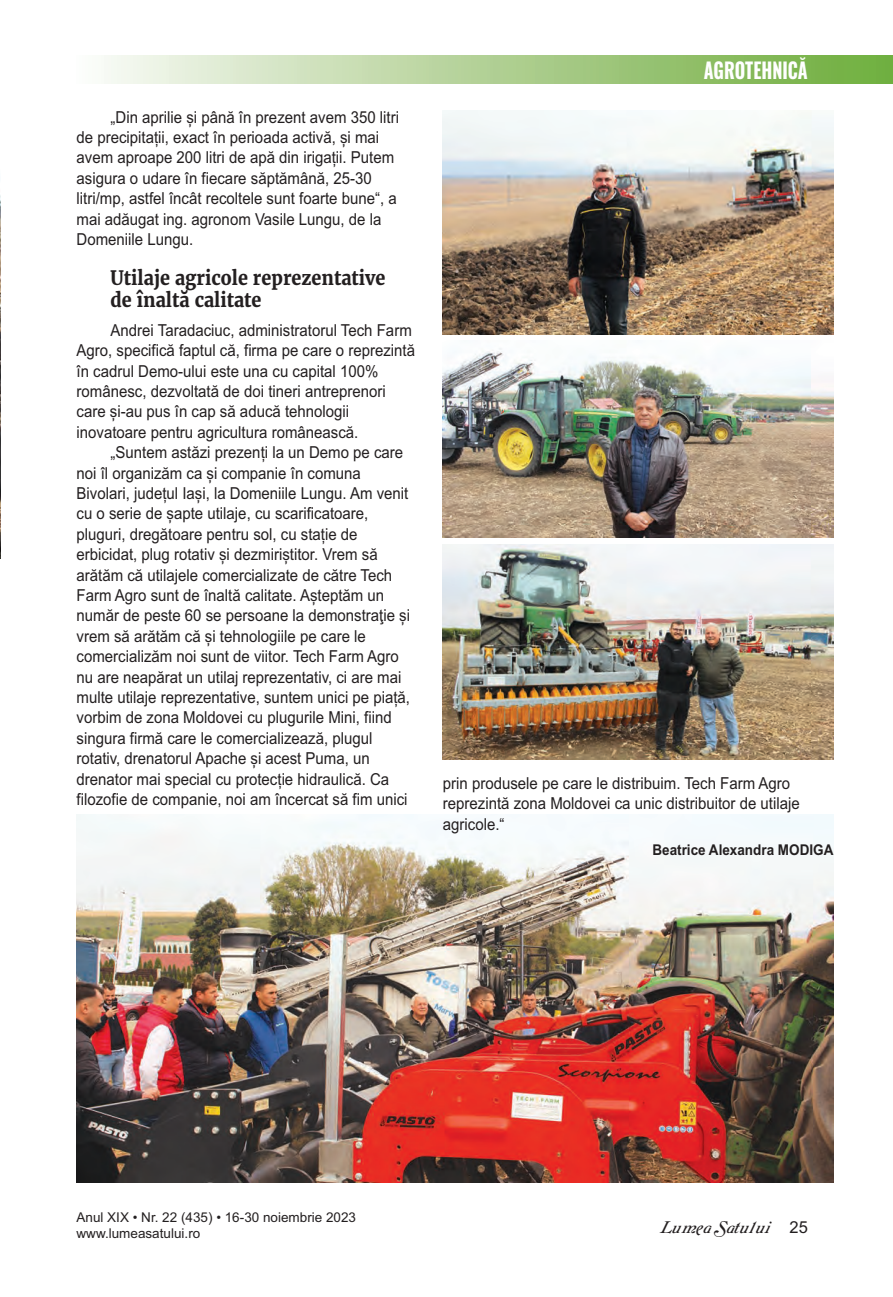
<style>
.page{position:relative;width:893px;height:1297px;background:#fff}
.page>*{position:absolute;margin:0;border:0;box-sizing:border-box;transform-origin:0 0}
.t1{font:700 21.6px "Oswald";color:#fff;scale:.83 1}
.t2{font:21px "Galathea";color:#231f20}
.t3{font:700 19.8px/22.5px "Merriweather";color:#231f20;scale:.91 1}
.t4{font:16.5px/20.4px "Arial";color:#231f20;scale:.91 1}
.t5{font:700 14.85px "Arial";color:#231f20;scale:.91 1}
.t6{font:13.5px/16.5px "Arial";color:#231f20}
.s1{font-family:"Arial";font-size:16.5px}
</style>
<div class="page">
<img style="left:0;top:195px;width:1px;height:363px">
<div style="left:77px;top:55px;width:816px;height:28px;background:linear-gradient(to right,#f9f9f6,#6dac3a)"></div>
<img style="left:77px;top:814px;width:756px;height:368px">
<img style="left:443px;top:111px;width:390px;height:223px">
<img style="left:442px;top:348px;width:391px;height:189px">
<img style="left:442px;top:544px;width:391px;height:216px">
<p class="t4" style="left:77px;top:107px;width:356px;text-indent:34px">„Din aprilie și până în prezent avem 350 litri de precipitații, exact în perioada activă, și mai avem aproape 200 litri de apă din irigații. Putem asigura o udare în fiecare săptămână, 25-30 litri/mp, astfel încât recoltele sunt foarte bune“, a mai adăugat ing. agronom Vasile Lungu, de la Domeniile Lungu.</p>
<p class="t3" style="left:111px;top:266px;width:304px">Utilaje agricole reprezentative de înaltă calitate</p>
<p class="t4" style="left:77px;top:320px;width:373px;text-indent:34px">Andrei Taradaciuc, administratorul Tech Farm Agro, specifică faptul că, firma pe care o reprezintă în cadrul Demo-ului este una cu capital 100% românesc, dezvoltată de doi tineri antreprenori care și-au pus în cap să aducă tehnologii inovatoare pentru agricultura românească.</p>
<p class="t4" style="left:77px;top:442px;width:368px;text-indent:34px">„Suntem astăzi prezenți la un Demo pe care noi îl organizăm ca și companie în comuna Bivolari, județul Iași, la Domeniile Lungu. Am venit cu o serie de șapte utilaje, cu scarificatoare, pluguri, dregătoare pentru sol, cu stație de erbicidat, plug rotativ și dezmiriștitor. Vrem să arătăm că utilajele comercializate de către Tech Farm Agro sunt de înaltă calitate. Așteptăm un număr de peste 60 se persoane la demonstraţie și vrem să arătăm că și tehnologiile pe care le comercializăm noi sunt de viitor. Tech Farm Agro nu are neapărat un utilaj reprezentativ, ci are mai multe utilaje reprezentative, suntem unici pe piață, vorbim de zona Moldovei cu plugurile Mini, fiind singura firmă care le comercializează, plugul rotativ, drenatorul Apache și acest Puma, un drenator mai special cu protecție hidraulică. Ca filozofie de companie, noi am încercat să fim unici</p>
<h1 class="t1" style="left:704px;top:59px;width:127px">AGROTEHNICĂ</h1>
<p class="t4" style="left:443px;top:773px;width:394px">prin produsele pe care le distribuim. Tech Farm Agro reprezintă zona Moldovei ca unic distribuitor de utilaje agricole.“</p>
<p class="t5" style="left:652px;top:841px;width:200px">Beatrice Alexandra MODIGA</p>
<p class="t6" style="left:77px;top:1209px;width:281px">Anul XIX • Nr. 22 (435) • 16-30 noiembrie 2023 www.lumeasatului.ro</p>
<p class="t2" style="left:661px;top:1211px;width:149px">Lumea Satului <span class="s1">25</span></p>
</div>
